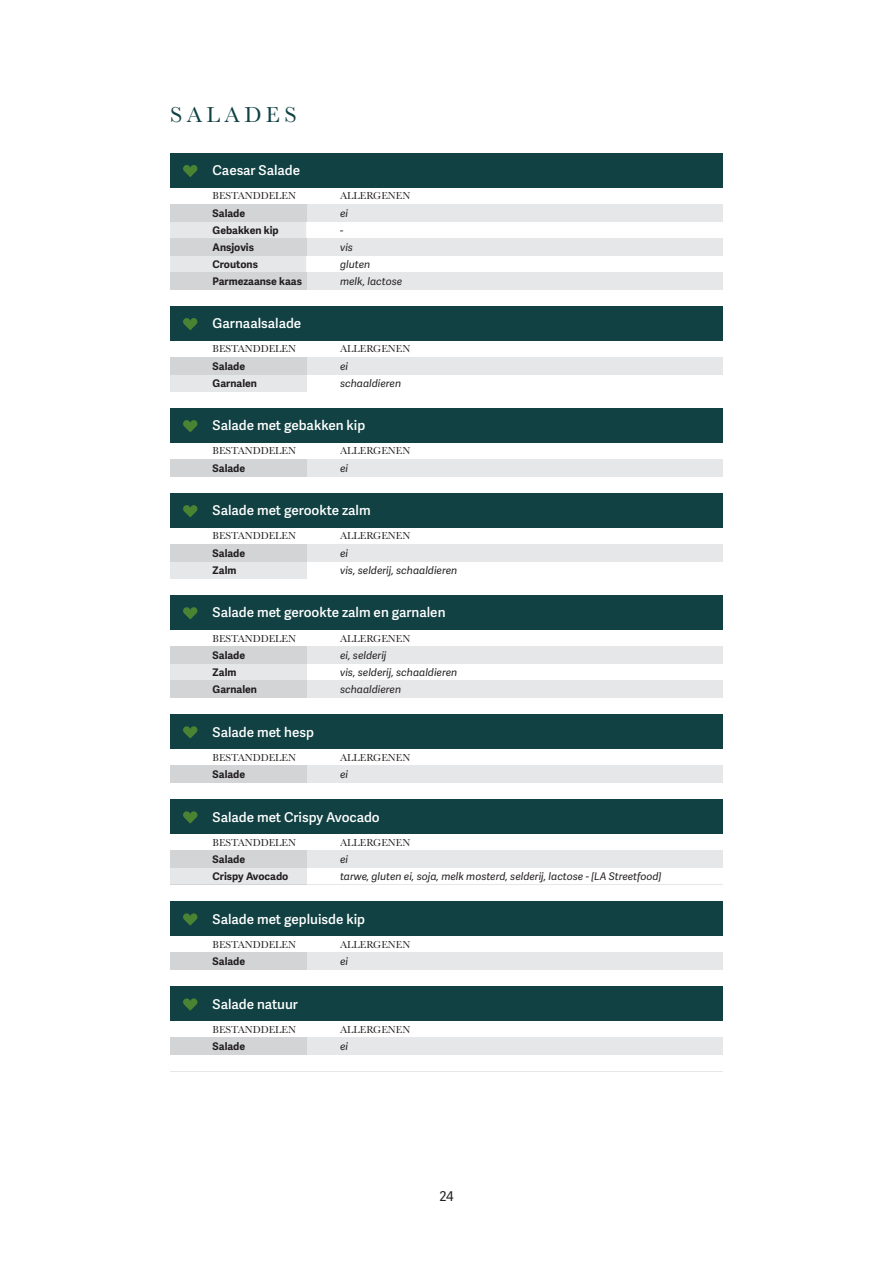
<style>
.page{position:relative;width:893px;height:1263px;background:#fff}
.page>*{position:absolute;margin:0;border:0;box-sizing:border-box;transform-origin:0 0}
.t1{font:22.5px "Baskerville";letter-spacing:.2em;color:#114143}
.t2{font:600 13.5px "Adelle Sans";color:#fff}
.t3{font:13.5px "Adelle Sans";color:#231f20}
.t4{font:10.5px "Baskerville";color:#231f20}
.t5{font:italic 10.5px "Adelle Sans";color:#231f20}
.t6{font:700 10.5px "Adelle Sans";color:#231f20}
</style>
<div class="page">
<div style="left:170px;top:204px;width:553px;height:17px;background:#e6e7e9"></div>
<div style="left:170px;top:238px;width:553px;height:17px;background:#e6e7e9"></div>
<div style="left:170px;top:272px;width:553px;height:17px;background:#e6e7e9"></div>
<div style="left:170px;top:153px;width:553px;height:34px;background:#114143"></div>
<div style="left:170px;top:221px;width:136px;height:51px;background:#e6e7e9"></div>
<div style="left:170px;top:204px;width:136px;height:17px;background:#d3d4d6"></div>
<div style="left:170px;top:238px;width:136px;height:17px;background:#d3d4d6"></div>
<div style="left:170px;top:272px;width:136px;height:17px;background:#d3d4d6"></div>
<svg style="left:183px;top:165px;width:14px;height:12px"></svg>
<div style="left:170px;top:357px;width:553px;height:17px;background:#e6e7e9"></div>
<div style="left:170px;top:306px;width:553px;height:34px;background:#114143"></div>
<div style="left:170px;top:374px;width:136px;height:17px;background:#e6e7e9"></div>
<div style="left:170px;top:357px;width:136px;height:17px;background:#d3d4d6"></div>
<svg style="left:183px;top:318px;width:14px;height:12px"></svg>
<div style="left:170px;top:459px;width:553px;height:17px;background:#e6e7e9"></div>
<div style="left:170px;top:408px;width:553px;height:34px;background:#114143"></div>
<div style="left:170px;top:459px;width:136px;height:17px;background:#d3d4d6"></div>
<svg style="left:183px;top:420px;width:14px;height:12px"></svg>
<div style="left:170px;top:544px;width:553px;height:17px;background:#e6e7e9"></div>
<div style="left:170px;top:493px;width:553px;height:34px;background:#114143"></div>
<div style="left:170px;top:561px;width:136px;height:17px;background:#e6e7e9"></div>
<div style="left:170px;top:544px;width:136px;height:17px;background:#d3d4d6"></div>
<svg style="left:183px;top:505px;width:14px;height:12px"></svg>
<div style="left:170px;top:646px;width:553px;height:17px;background:#e6e7e9"></div>
<div style="left:170px;top:680px;width:553px;height:17px;background:#e6e7e9"></div>
<div style="left:170px;top:595px;width:553px;height:34px;background:#114143"></div>
<div style="left:170px;top:663px;width:136px;height:17px;background:#e6e7e9"></div>
<div style="left:170px;top:646px;width:136px;height:17px;background:#d3d4d6"></div>
<div style="left:170px;top:680px;width:136px;height:17px;background:#d3d4d6"></div>
<svg style="left:183px;top:607px;width:14px;height:12px"></svg>
<div style="left:170px;top:765px;width:553px;height:17px;background:#e6e7e9"></div>
<div style="left:170px;top:714px;width:553px;height:34px;background:#114143"></div>
<div style="left:170px;top:765px;width:136px;height:17px;background:#d3d4d6"></div>
<svg style="left:183px;top:726px;width:14px;height:12px"></svg>
<div style="left:170px;top:850px;width:553px;height:17px;background:#e6e7e9"></div>
<div style="left:170px;top:799px;width:553px;height:34px;background:#114143"></div>
<div style="left:170px;top:867px;width:136px;height:17px;background:#e6e7e9"></div>
<div style="left:170px;top:850px;width:136px;height:17px;background:#d3d4d6"></div>
<svg style="left:183px;top:811px;width:14px;height:13px"></svg>
<div style="left:170px;top:952px;width:553px;height:17px;background:#e6e7e9"></div>
<div style="left:170px;top:901px;width:553px;height:34px;background:#114143"></div>
<div style="left:170px;top:952px;width:136px;height:17px;background:#d3d4d6"></div>
<svg style="left:183px;top:913px;width:14px;height:13px"></svg>
<div style="left:170px;top:1037px;width:553px;height:17px;background:#e6e7e9"></div>
<div style="left:170px;top:986px;width:553px;height:34px;background:#114143"></div>
<div style="left:170px;top:1037px;width:136px;height:17px;background:#d3d4d6"></div>
<svg style="left:183px;top:998px;width:14px;height:13px"></svg>
<h1 class="t1" style="left:170px;top:101px;width:128px">SALADES</h1>
<p class="t2" style="left:213px;top:163px;width:89px">Caesar Salade</p>
<p class="t4" style="left:213px;top:189px;width:85px">BESTANDDELEN</p>
<p class="t4" style="left:340px;top:189px;width:72px">ALLERGENEN</p>
<p class="t6" style="left:213px;top:207px;width:34px">Salade</p>
<p class="t5" style="left:340px;top:207px;width:10px">ei</p>
<p class="t6" style="left:213px;top:224px;width:68px">Gebakken kip</p>
<p class="t5" style="left:340px;top:224px;width:5px">-</p>
<p class="t6" style="left:213px;top:241px;width:43px">Ansjovis</p>
<p class="t5" style="left:340px;top:241px;width:14px">vis</p>
<p class="t6" style="left:213px;top:258px;width:47px">Croutons</p>
<p class="t5" style="left:340px;top:258px;width:32px">gluten</p>
<p class="t6" style="left:213px;top:275px;width:91px">Parmezaanse kaas</p>
<p class="t5" style="left:340px;top:275px;width:64px">melk, lactose</p>
<p class="t2" style="left:213px;top:316px;width:90px">Garnaalsalade</p>
<p class="t4" style="left:213px;top:342px;width:85px">BESTANDDELEN</p>
<p class="t4" style="left:340px;top:342px;width:72px">ALLERGENEN</p>
<p class="t6" style="left:213px;top:360px;width:34px">Salade</p>
<p class="t5" style="left:340px;top:360px;width:10px">ei</p>
<p class="t6" style="left:213px;top:377px;width:46px">Garnalen</p>
<p class="t5" style="left:340px;top:377px;width:63px">schaaldieren</p>
<p class="t2" style="left:213px;top:418px;width:154px">Salade met gebakken kip</p>
<p class="t4" style="left:213px;top:444px;width:85px">BESTANDDELEN</p>
<p class="t4" style="left:340px;top:444px;width:72px">ALLERGENEN</p>
<p class="t6" style="left:213px;top:462px;width:34px">Salade</p>
<p class="t5" style="left:340px;top:462px;width:10px">ei</p>
<p class="t2" style="left:213px;top:503px;width:160px">Salade met gerookte zalm</p>
<p class="t4" style="left:213px;top:529px;width:85px">BESTANDDELEN</p>
<p class="t4" style="left:340px;top:529px;width:72px">ALLERGENEN</p>
<p class="t6" style="left:213px;top:547px;width:34px">Salade</p>
<p class="t5" style="left:340px;top:547px;width:10px">ei</p>
<p class="t6" style="left:213px;top:564px;width:25px">Zalm</p>
<p class="t5" style="left:340px;top:564px;width:119px">vis, selderij, schaaldieren</p>
<p class="t2" style="left:213px;top:605px;width:234px">Salade met gerookte zalm en garnalen</p>
<p class="t4" style="left:213px;top:631px;width:85px">BESTANDDELEN</p>
<p class="t4" style="left:340px;top:631px;width:72px">ALLERGENEN</p>
<p class="t6" style="left:213px;top:649px;width:34px">Salade</p>
<p class="t5" style="left:340px;top:649px;width:48px">ei, selderij</p>
<p class="t6" style="left:213px;top:666px;width:25px">Zalm</p>
<p class="t5" style="left:340px;top:666px;width:119px">vis, selderij, schaaldieren</p>
<p class="t6" style="left:213px;top:683px;width:46px">Garnalen</p>
<p class="t5" style="left:340px;top:683px;width:63px">schaaldieren</p>
<p class="t2" style="left:213px;top:724px;width:103px">Salade met hesp</p>
<p class="t4" style="left:213px;top:750px;width:85px">BESTANDDELEN</p>
<p class="t4" style="left:340px;top:750px;width:72px">ALLERGENEN</p>
<p class="t6" style="left:213px;top:768px;width:34px">Salade</p>
<p class="t5" style="left:340px;top:768px;width:10px">ei</p>
<p class="t2" style="left:213px;top:809px;width:169px">Salade met Crispy Avocado</p>
<p class="t4" style="left:213px;top:835px;width:85px">BESTANDDELEN</p>
<p class="t4" style="left:340px;top:835px;width:72px">ALLERGENEN</p>
<p class="t6" style="left:213px;top:853px;width:34px">Salade</p>
<p class="t5" style="left:340px;top:853px;width:10px">ei</p>
<p class="t6" style="left:213px;top:870px;width:77px">Crispy Avocado</p>
<p class="t5" style="left:340px;top:870px;width:323px">tarwe, gluten ei, soja, melk mosterd, selderij, lactose - [LA Streetfood]</p>
<p class="t2" style="left:213px;top:911px;width:154px">Salade met gepluisde kip</p>
<p class="t4" style="left:213px;top:937px;width:85px">BESTANDDELEN</p>
<p class="t4" style="left:340px;top:937px;width:72px">ALLERGENEN</p>
<p class="t6" style="left:213px;top:955px;width:34px">Salade</p>
<p class="t5" style="left:340px;top:955px;width:10px">ei</p>
<p class="t2" style="left:213px;top:996px;width:87px">Salade natuur</p>
<p class="t4" style="left:213px;top:1023px;width:85px">BESTANDDELEN</p>
<p class="t4" style="left:340px;top:1023px;width:72px">ALLERGENEN</p>
<p class="t6" style="left:213px;top:1040px;width:34px">Salade</p>
<p class="t5" style="left:340px;top:1040px;width:10px">ei</p>
<p class="t3" style="left:439px;top:1188px;width:15px">24</p>
</div>
